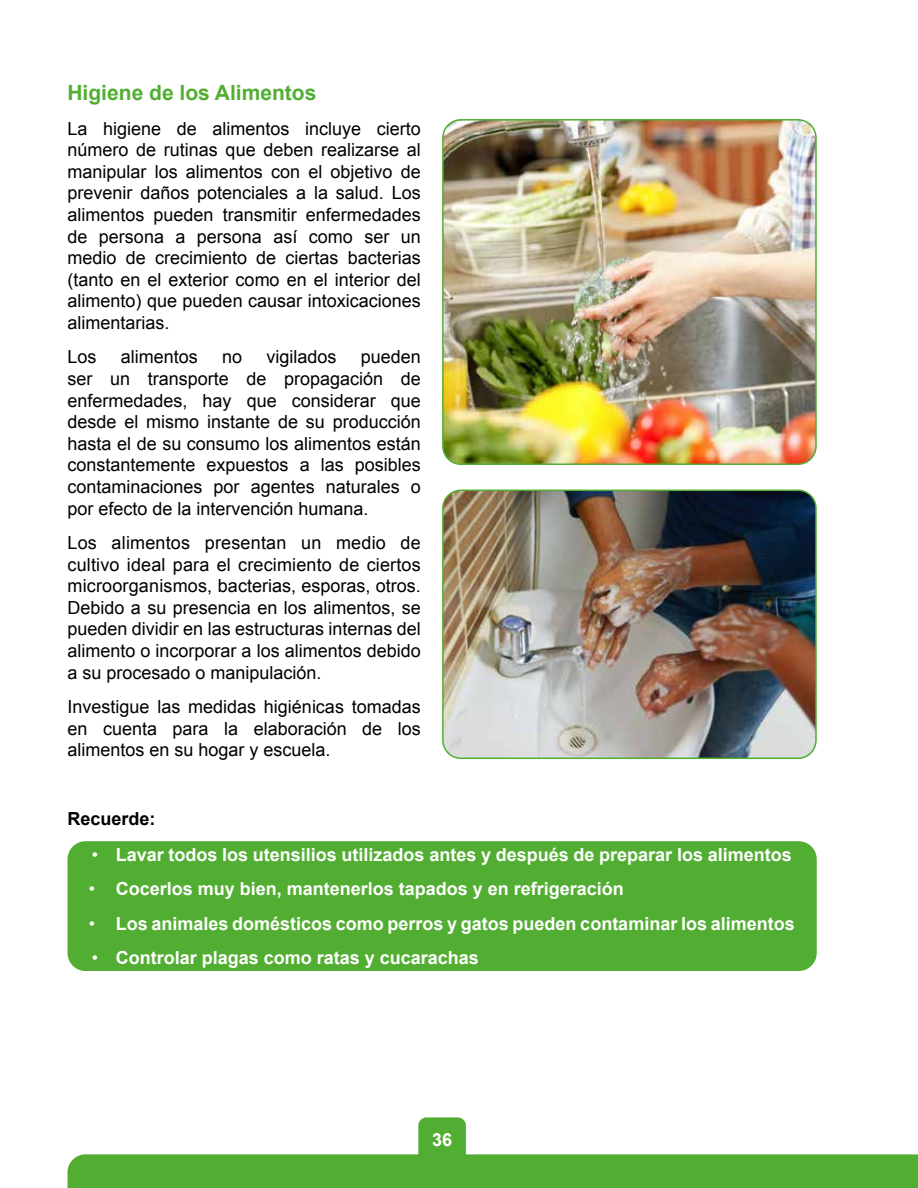
<style>
.page{position:relative;width:918px;height:1188px;background:#fff}
.page>*{position:absolute;margin:0;border:0;box-sizing:border-box;transform-origin:0 0}
.t1{font:700 21px "Arial";color:#52ae32}
.t2{font:18px/21.6px "Arial";color:#000;text-align:justify}
.t3{font:700 18px "Arial";color:#fff}
.t4{font:700 18px "Arial";color:#000}
.s1{font-weight:400}
</style>
<div class="page">
<div style="left:68px;top:1154px;width:850px;height:34px;background:#52ae32"></div>
<div style="left:418px;top:1117px;width:48px;height:54px;background:#52ae32;border-radius:8px"></div>
<div style="left:68px;top:841px;width:749px;height:130px;background:#52ae32;border-radius:18px"></div>
<img style="left:445px;top:122px;width:369px;height:342px">
<div style="left:442px;top:119px;width:375px;height:346px;border:2px solid #52ae32;border-radius:18px"></div>
<img style="left:443px;top:490px;width:373px;height:268px">
<div style="left:442px;top:490px;width:375px;height:269px;border:2px solid #52ae32;border-radius:18px"></div>
<p class="t1" style="left:68px;top:78px;width:250px">Higiene de los Alimentos</p>
<p class="t2" style="left:68px;top:117px;width:355px">La higiene de alimentos incluye cierto número de rutinas que deben realizarse al manipular los alimentos con el objetivo de prevenir daños potenciales a la salud. Los alimentos pueden transmitir enfermedades de persona a persona así como ser un medio de crecimiento de ciertas bacterias (tanto en el exterior como en el interior del alimento) que pueden causar intoxicaciones alimentarias.</p>
<p class="t2" style="left:68px;top:346px;width:31px">Los</p>
<p class="t2" style="left:121px;top:346px;width:79px">alimentos</p>
<p class="t2" style="left:222px;top:346px;width:22px">no</p>
<p class="t2" style="left:266px;top:346px;width:72px">vigilados</p>
<p class="t2" style="left:68px;top:346px;width:355px;text-indent:293px">pueden ser un transporte de propagación de enfermedades, hay que considerar que desde el mismo instante de su producción hasta el de su consumo los alimentos están constantemente expuestos a las posibles contaminaciones por agentes naturales o por efecto de la intervención humana.</p>
<p class="t2" style="left:68px;top:532px;width:355px">Los alimentos presentan un medio de cultivo ideal para el crecimiento de ciertos microorganismos, bacterias, esporas, otros.<br>Debido a su presencia en los alimentos, se pueden dividir en las estructuras internas del alimento o incorporar a los alimentos debido a su procesado o manipulación.</p>
<p class="t2" style="left:68px;top:696px;width:355px">Investigue las medidas higiénicas tomadas en cuenta para la elaboración de los alimentos en su hogar y escuela.</p>
<p class="t4" style="left:68px;top:806px;width:90px">Recuerde:</p>
<p class="t3" style="left:92px;top:842px;width:701px"><span class="s1">•</span> Lavar todos los utensilios utilizados antes y después de preparar los alimentos</p>
<p class="t3" style="left:89px;top:876px;width:537px"><span class="s1">•</span> Cocerlos muy bien, mantenerlos tapados y en refrigeración</p>
<p class="t3" style="left:89px;top:911px;width:707px"><span class="s1">•</span> Los animales domésticos como perros y gatos pueden contaminar los alimentos</p>
<p class="t3" style="left:92px;top:945px;width:389px"><span class="s1">•</span> Controlar plagas como ratas y cucarachas</p>
<p class="t3" style="left:432px;top:1127px;width:22px">36</p>
</div>
